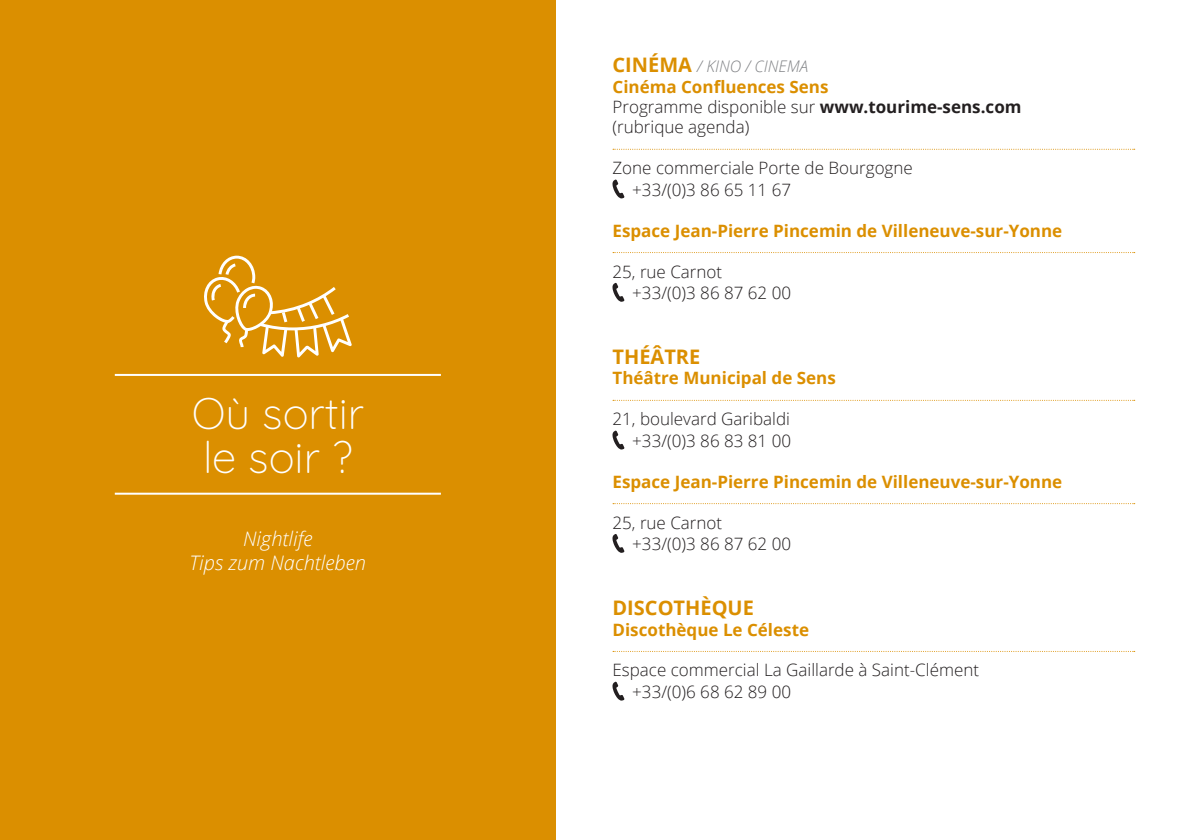
<style>
.page{position:relative;width:1191px;height:840px;background:#fff}
.page>*{position:absolute;margin:0;border:0;box-sizing:border-box;transform-origin:0 0}
.t1{font:300 44px "Quicksand";color:#fff}
.t2{font:italic 300 20px "Open Sans";color:#fff}
.t3{font:700 20px "Open Sans";color:#db8f00}
.t4{font:300 17px "Open Sans";color:#231f20}
.t5{font:700 17px "Open Sans";color:#db8f00}
.t6{font:italic 300 16px "Open Sans";color:#808285}
.s1{font-weight:700;font-style:normal;font-size:20px;color:#db8f00}
.s2{font-weight:700}
</style>
<div class="page">
<div style="left:0;top:0;width:556px;height:839px;background:#db8f00"></div>
<svg style="left:613px;top:149px;width:521px;height:1px"></svg>
<svg style="left:612px;top:179px;width:12px;height:19px"></svg>
<svg style="left:613px;top:252px;width:521px;height:1px"></svg>
<svg style="left:612px;top:283px;width:12px;height:18px"></svg>
<svg style="left:613px;top:399px;width:521px;height:1px"></svg>
<svg style="left:612px;top:430px;width:12px;height:19px"></svg>
<svg style="left:613px;top:503px;width:521px;height:1px"></svg>
<svg style="left:612px;top:534px;width:12px;height:18px"></svg>
<svg style="left:612px;top:681px;width:12px;height:19px"></svg>
<hr style="left:115px;top:492px;width:326px;height:2px;background:#fff">
<hr style="left:115px;top:374px;width:326px;height:2px;background:#fff">
<svg style="left:204px;top:255px;width:148px;height:102px"></svg>
<div style="left:40px;top:782px;width:33px;height:33px;border:2px solid #db8f00;border-radius:50%"></div>
<p class="t1" style="left:192px;top:379px;width:174px">Où sortir</p>
<p class="t1" style="left:203px;top:423px;width:151px">le soir ?</p>
<p class="t2" style="left:243px;top:524px;width:71px">Nightlife</p>
<p class="t2" style="left:190px;top:548px;width:178px">Tips zum Nachtleben</p>
<p class="t6" style="left:612px;top:55px;width:197px"><span class="s1">CINÉMA</span> / KINO / CINEMA</p>
<p class="t5" style="left:612px;top:74px;width:217px">Cinéma Confluences Sens</p>
<p class="t4" style="left:612px;top:95px;width:410px">Programme disponible sur <span class="s2">www.tourime-sens.com</span></p>
<p class="t4" style="left:612px;top:115px;width:138px">(rubrique agenda)</p>
<p class="t4" style="left:612px;top:156px;width:302px">Zone commerciale Porte de Bourgogne</p>
<p class="t4" style="left:632px;top:178px;width:160px">+33/(0)3 86 65 11 67</p>
<p class="t5" style="left:612px;top:218px;width:451px">Espace Jean-Pierre Pincemin de Villeneuve-sur-Yonne</p>
<p class="t4" style="left:612px;top:259px;width:111px">25, rue Carnot</p>
<p class="t4" style="left:632px;top:281px;width:160px">+33/(0)3 86 87 62 00</p>
<p class="t3" style="left:612px;top:342px;width:89px">THÉÂTRE</p>
<p class="t5" style="left:612px;top:366px;width:225px">Théâtre Municipal de Sens</p>
<p class="t4" style="left:612px;top:407px;width:179px">21, boulevard Garibaldi</p>
<p class="t4" style="left:632px;top:429px;width:160px">+33/(0)3 86 83 81 00</p>
<p class="t5" style="left:612px;top:469px;width:451px">Espace Jean-Pierre Pincemin de Villeneuve-sur-Yonne</p>
<p class="t4" style="left:612px;top:510px;width:111px">25, rue Carnot</p>
<p class="t4" style="left:632px;top:532px;width:160px">+33/(0)3 86 87 62 00</p>
<p class="t3" style="left:612px;top:593px;width:143px">DISCOTHÈQUE</p>
<p class="t5" style="left:612px;top:617px;width:198px">Discothèque Le Céleste</p>
<p class="t4" style="left:612px;top:658px;width:368px">Espace commercial La Gaillarde à Saint-Clément</p>
<p class="t4" style="left:632px;top:679px;width:160px">+33/(0)6 68 62 89 00</p>
</div>
